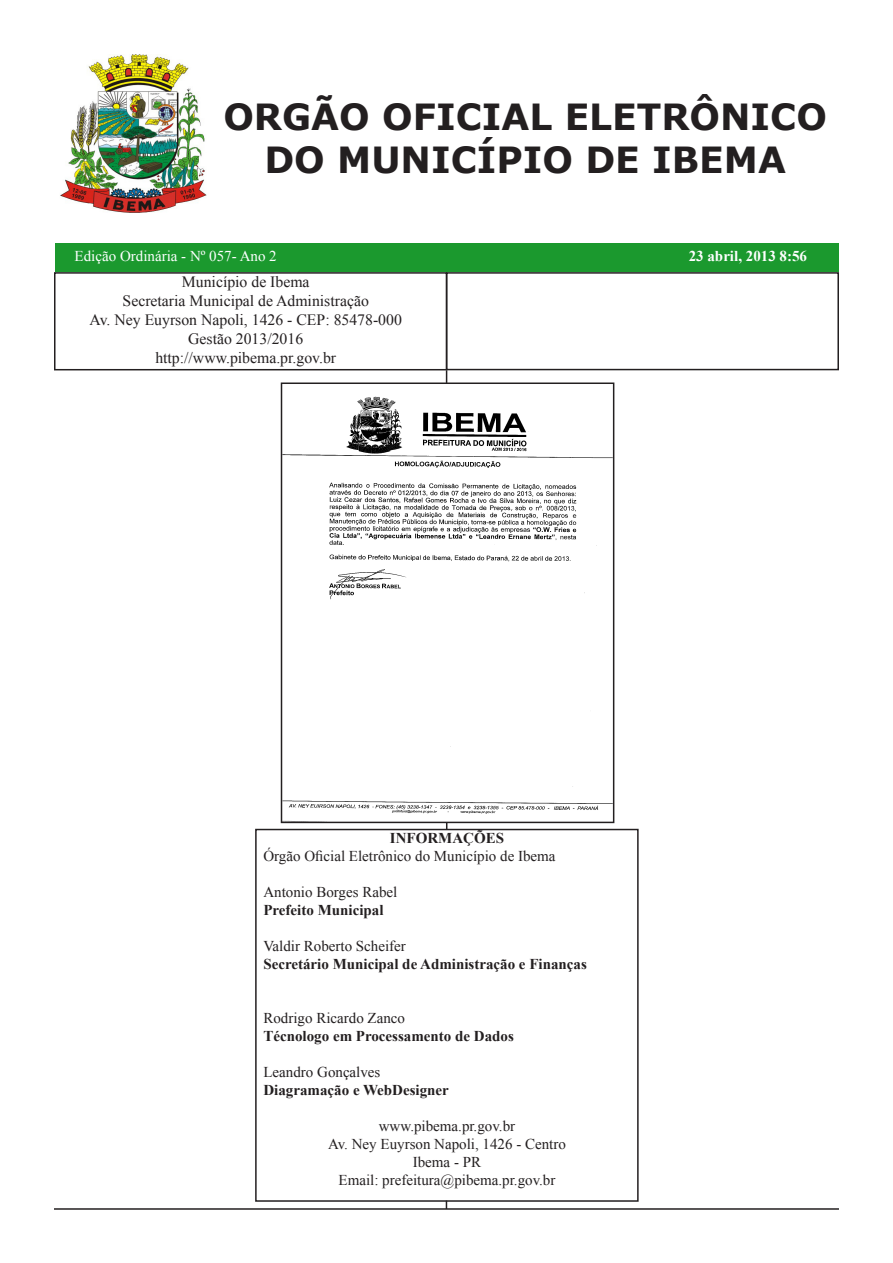
<style>
.page{position:relative;width:893px;height:1263px;background:#fff}
.page>*{position:absolute;margin:0;border:0;box-sizing:border-box;transform-origin:0 0}
.t1{font:700 36px "Verdana";color:#231f20}
.t2{font:15.75px "Times New Roman";color:#231f20}
.t3{font:15px "Times New Roman";color:#231f20}
.t4{font:700 15px "Times New Roman";color:#231f20}
.t5{font:15px "Times New Roman";color:#fdffff}
.t6{font:700 15px "Times New Roman";color:#feffff}
</style>
<div class="page">
<img style="left:60px;top:54px;width:147px;height:158px">
<div style="left:55px;top:243px;width:783px;height:28px;background:#1b992e"></div>
<div style="left:54px;top:272px;width:393px;height:98px;border:2px solid #231f20"></div>
<div style="left:446px;top:272px;width:393px;height:98px;border:2px solid #231f20"></div>
<svg style="left:446px;top:370px;width:1px;height:12px"></svg>
<hr style="left:54px;top:1208px;width:785px;height:2px;background:#231f20">
<img style="left:284px;top:396px;width:327px;height:418px">
<div style="left:281px;top:382px;width:333px;height:441px;border:2px solid #231f20"></div>
<div style="left:255px;top:829px;width:384px;height:373px;border:2px solid #231f20"></div>
<p class="t1" style="left:223px;top:91px;width:605px">ORGÃO OFICIAL ELETRÔNICO</p>
<p class="t1" style="left:264px;top:134px;width:523px">DO MUNICÍPIO DE IBEMA</p>
<p class="t5" style="left:75px;top:246px;width:204px">Edição Ordinária - Nº 057- Ano 2</p>
<p class="t6" style="left:689px;top:245px;width:120px">23 abril, 2013 8:56</p>
<p class="t2" style="left:182px;top:271px;width:129px">Município de Ibema</p>
<p class="t2" style="left:123px;top:290px;width:248px">Secretaria Municipal de Administração</p>
<p class="t2" style="left:90px;top:309px;width:314px">Av. Ney Euyrson Napoli, 1426 - CEP: 85478-000</p>
<p class="t2" style="left:188px;top:328px;width:117px">Gestão 2013/2016</p>
<p class="t2" style="left:155px;top:347px;width:182px">http://www.pibema.pr.gov.br</p>
<p class="t4" style="left:390px;top:827px;width:116px">INFORMAÇÕES</p>
<p class="t3" style="left:263px;top:845px;width:294px">Órgão Oficial Eletrônico do Município de Ibema</p>
<p class="t3" style="left:263px;top:881px;width:135px">Antonio Borges Rabel</p>
<p class="t4" style="left:263px;top:899px;width:122px">Prefeito Municipal</p>
<p class="t3" style="left:263px;top:935px;width:144px">Valdir Roberto Scheifer</p>
<p class="t4" style="left:263px;top:953px;width:325px">Secretário Municipal de Administração e Finanças</p>
<p class="t3" style="left:263px;top:1007px;width:143px">Rodrigo Ricardo Zanco</p>
<p class="t4" style="left:263px;top:1025px;width:252px">Técnologo em Processamento de Dados</p>
<p class="t3" style="left:263px;top:1061px;width:119px">Leandro Gonçalves</p>
<p class="t4" style="left:263px;top:1079px;width:187px">Diagramação e WebDesigner</p>
<p class="t3" style="left:379px;top:1115px;width:138px">www.pibema.pr.gov.br</p>
<p class="t3" style="left:328px;top:1133px;width:239px">Av. Ney Euyrson Napoli, 1426 - Centro</p>
<p class="t3" style="left:413px;top:1151px;width:70px">Ibema - PR</p>
<p class="t3" style="left:338px;top:1169px;width:218px">Email: prefeitura@pibema.pr.gov.br</p>
</div>
